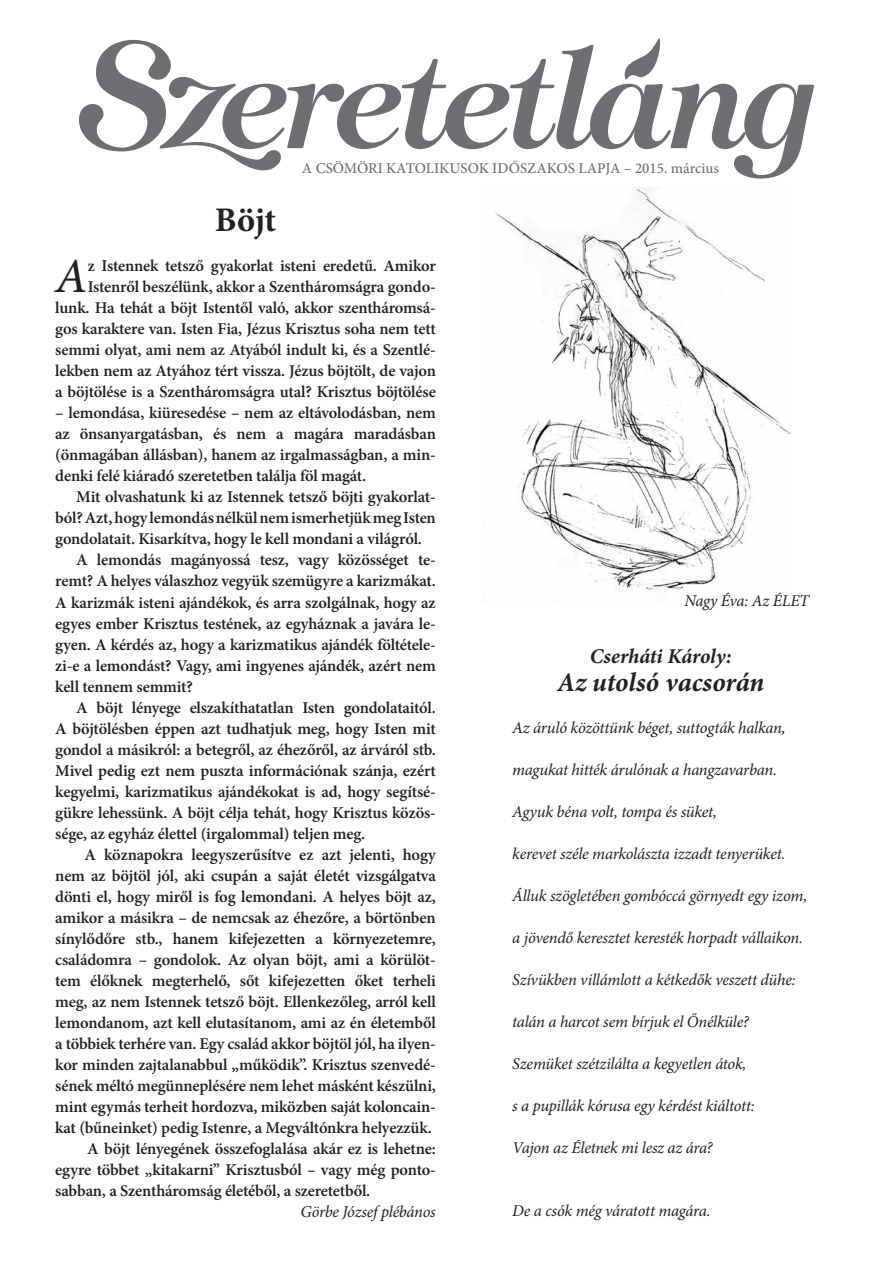
<style>
.page{position:relative;width:893px;height:1263px;background:#fff}
.page>*{position:absolute;margin:0;border:0;box-sizing:border-box;transform-origin:0 0}
.t1{font:italic 500 48.9px "Minion Pro";color:#231f20}
.t2{font:700 34.5px "Minion Pro";color:#231f20}
.t3{font:italic 700 27px "Minion Pro";letter-spacing:-.005em;color:#231f20}
.t4{font:italic 700 21px "Minion Pro";letter-spacing:-.005em;color:#231f20}
.t5{font:600 16.5px/21px "Minion Pro";letter-spacing:-.01em;color:#231f20;text-align:right}
.t6{font:italic 16.5px "Minion Pro";letter-spacing:-.015em;color:#231f20}
.t7{font:500 15px "Minion Pro";color:#6d6e71}
</style>
<div class="page">
<svg style="left:79px;top:38px;width:735px;height:141px"></svg>
<img style="left:495px;top:187px;width:295px;height:403px">
<h2 class="t2" style="left:215px;top:196px;width:63px">Böjt</h2>
<p class="t7" style="left:302px;top:158px;width:419px">A CSÖMÖRI KATOLIKUSOK IDŐSZAKOS LAPJA – 2015. március</p>
<p class="t5" style="left:55px;top:255px;width:382px">z Istennek tetsző gyakorlat isteni eredetű. Amikor Istenről beszélünk, akkor a Szentháromságra gondo&shy;lunk. Ha tehát a böjt Istentől való, akkor szentháromsá&shy;gos karaktere van. Isten Fia, Jézus Krisztus soha nem tett semmi olyat, ami nem az Atyából indult ki, és a Szentlé&shy;lekben nem az Atyához tért vissza. Jézus böjtölt, de vajon a böjtölése is a Szentháromságra utal? Krisztus böjtölése</p>
<p class="t5" style="left:55px;top:403px;width:382px;text-align:justify">– lemondása, kiüresedése – nem az eltávolodásban, nem az önsanyargatásban, és nem a magára maradásban (önmagában állásban), hanem az irgalmasságban, a min&shy;denki felé kiáradó szeretetben találja föl magát.</p>
<p class="t5" style="left:76px;top:487px;width:361px">Mit olvashatunk ki az Istennek tetsző böjti gyakorlat-</p>
<p class="t5" style="left:55px;top:508px;width:382px">ból? Azt, hogy lemondás nélkül nem ismerhetjük meg Isten</p>
<p class="t5" style="left:55px;top:529px;width:368px">gondolatait. Kisarkítva, hogy le kell mondani a világról.</p>
<p class="t5" style="left:76px;top:550px;width:361px">A lemondás magányossá tesz, vagy közösséget te-</p>
<p class="t5" style="left:55px;top:571px;width:382px">remt? A helyes válaszhoz vegyük szemügyre a karizmákat.</p>
<p class="t5" style="left:55px;top:592px;width:382px">A karizmák isteni ajándékok, és arra szolgálnak, hogy az</p>
<p class="t5" style="left:55px;top:613px;width:382px">egyes ember Krisztus testének, az egyháznak a javára le-</p>
<p class="t5" style="left:55px;top:634px;width:382px">gyen. A kérdés az, hogy a karizmatikus ajándék föltétele-</p>
<p class="t5" style="left:55px;top:655px;width:382px">zi-e a lemondást? Vagy, ami ingyenes ajándék, azért nem</p>
<p class="t5" style="left:55px;top:676px;width:139px">kell tennem semmit?</p>
<p class="t5" style="left:76px;top:697px;width:361px">A böjt lényege elszakíthatatlan Isten gondolataitól.</p>
<p class="t5" style="left:55px;top:718px;width:382px">A böjtölésben éppen azt tudhatjuk meg, hogy Isten mit</p>
<p class="t5" style="left:55px;top:739px;width:382px">gondol a másikról: a betegről, az éhezőről, az árváról stb.</p>
<p class="t5" style="left:55px;top:760px;width:382px">Mivel pedig ezt nem puszta információnak szánja, ezért</p>
<p class="t5" style="left:55px;top:781px;width:382px">kegyelmi, karizmatikus ajándékokat is ad, hogy segítsé-</p>
<p class="t5" style="left:55px;top:802px;width:382px">gükre lehessünk. A böjt célja tehát, hogy Krisztus közös-</p>
<p class="t5" style="left:55px;top:823px;width:311px">sége, az egyház élettel (irgalommal) teljen meg.</p>
<p class="t5" style="left:85px;top:844px;width:353px">A köznapokra leegyszerűsítve ez azt jelenti, hogy</p>
<p class="t5" style="left:55px;top:865px;width:382px">nem az böjtöl jól, aki csupán a saját életét vizsgálgatva</p>
<p class="t5" style="left:55px;top:886px;width:382px">dönti el, hogy miről is fog lemondani. A helyes böjt az,</p>
<p class="t5" style="left:55px;top:907px;width:382px">amikor a másikra – de nemcsak az éhezőre, a börtönben</p>
<p class="t5" style="left:55px;top:928px;width:382px">sínylődőre stb., hanem kifejezetten a környezetemre,</p>
<p class="t5" style="left:55px;top:949px;width:382px">családomra – gondolok. Az olyan böjt, ami a körülöt-</p>
<p class="t5" style="left:55px;top:970px;width:382px">tem élőknek megterhelő, sőt kifejezetten őket terheli</p>
<p class="t5" style="left:55px;top:991px;width:382px">meg, az nem Istennek tetsző böjt. Ellenkezőleg, arról kell</p>
<p class="t5" style="left:55px;top:1012px;width:382px">lemondanom, azt kell elutasítanom, ami az én életemből</p>
<p class="t5" style="left:55px;top:1033px;width:382px">a többiek terhére van. Egy család akkor böjtöl jól, ha ilyen-</p>
<p class="t5" style="left:55px;top:1054px;width:382px">kor minden zajtalanabbul „működik”. Krisztus szenvedé-</p>
<p class="t5" style="left:55px;top:1075px;width:382px">sének méltó megünneplésére nem lehet másként készülni,</p>
<p class="t5" style="left:55px;top:1096px;width:382px">mint egymás terheit hordozva, miközben saját koloncain-</p>
<p class="t5" style="left:55px;top:1117px;width:378px">kat (bűneinket) pedig Istenre, a Megváltónkra helyezzük.</p>
<p class="t5" style="left:87px;top:1138px;width:350px">A böjt lényegének összefoglalása akár ez is lehetne:</p>
<p class="t5" style="left:55px;top:1159px;width:382px">egyre többet „kitakarni” Krisztusból – vagy még ponto-</p>
<p class="t5" style="left:55px;top:1180px;width:317px">sabban, a Szentháromság életéből, a szeretetből.</p>
<p class="t6" style="left:300px;top:1200px;width:137px">Görbe József plébános</p>
<h1 class="t1" style="left:55px;top:243px;width:34px">A</h1>
<p class="t6" style="left:684px;top:589px;width:126px">Nagy Éva: Az ÉLET</p>
<p class="t4" style="left:590px;top:641px;width:143px">Cserháti Károly:</p>
<h3 class="t3" style="left:557px;top:663px;width:209px">Az utolsó vacsorán</h3>
<p class="t6" style="left:512px;top:717px;width:275px">Az áruló közöttünk béget, suttogták halkan,</p>
<p class="t6" style="left:512px;top:759px;width:266px">magukat hitték árulónak a hangzavarban.</p>
<p class="t6" style="left:512px;top:801px;width:206px">Agyuk béna volt, tompa és süket,</p>
<p class="t6" style="left:512px;top:842px;width:275px">kerevet széle markolászta izzadt tenyerüket.</p>
<p class="t6" style="left:512px;top:884px;width:296px">Álluk szögletében gombóccá görnyedt egy izom,</p>
<p class="t6" style="left:512px;top:926px;width:292px">a jövendő keresztet keresték horpadt vállaikon.</p>
<p class="t6" style="left:512px;top:968px;width:285px">Szívükben villámlott a kétkedők veszett dühe:</p>
<p class="t6" style="left:512px;top:1010px;width:238px">talán a harcot sem bírjuk el Őnélküle?</p>
<p class="t6" style="left:512px;top:1052px;width:236px">Szemüket szétzilálta a kegyetlen átok,</p>
<p class="t6" style="left:512px;top:1094px;width:244px">s a pupillák kórusa egy kérdést kiáltott:</p>
<p class="t6" style="left:512px;top:1136px;width:202px">Vajon az Életnek mi lesz az ára?</p>
<p class="t6" style="left:512px;top:1199px;width:200px">De a csók még váratott magára.</p>
</div>
